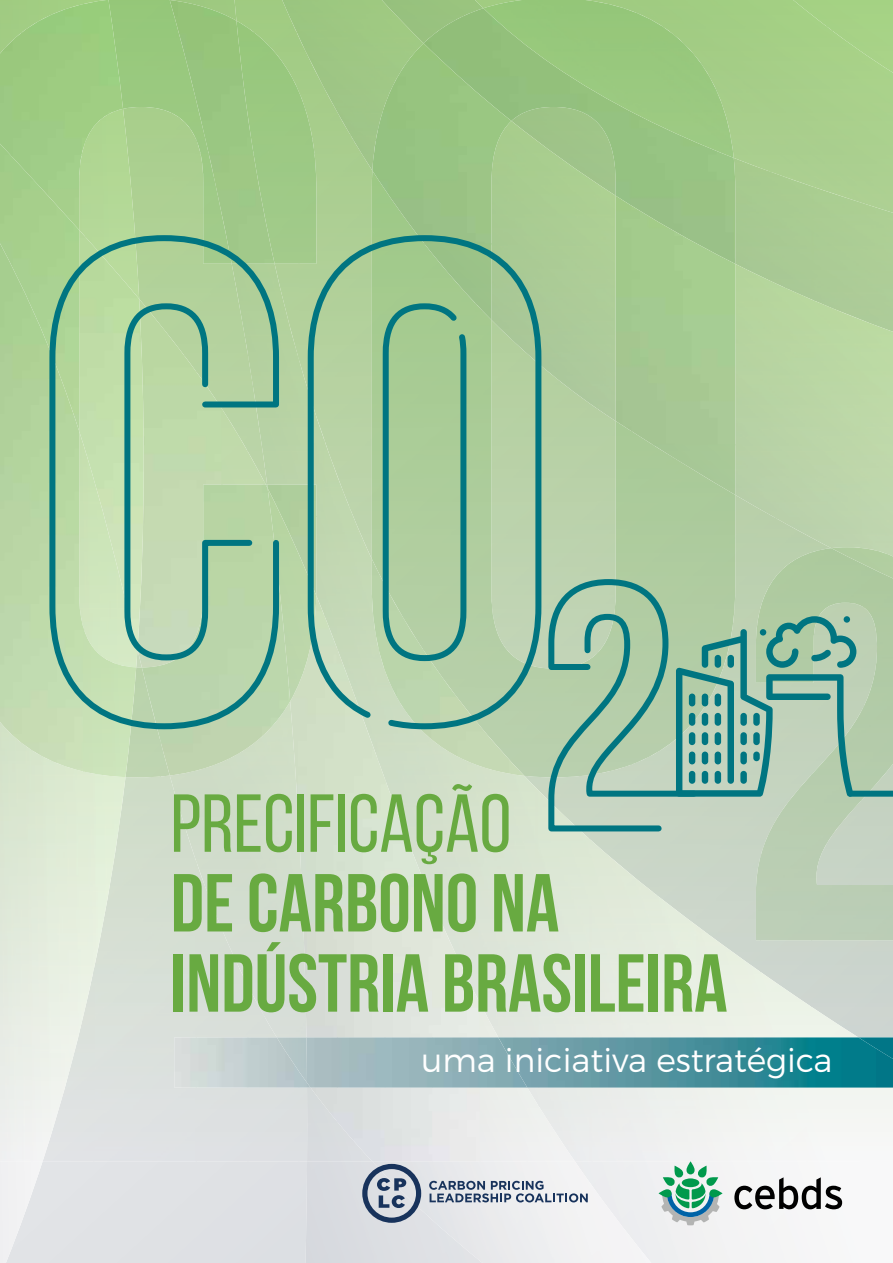
<style>
.page{position:relative;width:893px;height:1263px;background:#fff}
.page>*{position:absolute;margin:0;border:0;box-sizing:border-box;transform-origin:0 0}
.t1{font:700 82.05px "Bebas Neue";color:#68aa41}
.t2{font:82.05px "Bebas Neue";color:#68aa41}
.t3{font:300 33px "Montserrat";color:#fff}
</style>
<div class="page">
<svg style="left:0;top:1161px;width:307px;height:102px;background:#e0e2e5"></svg>
<img style="left:372px;top:1161px;width:279px;height:102px">
<img style="left:351px;top:141px;width:21px;height:91px">
<div style="left:316px;top:141px;width:35px;height:91px;background:#abce90"></div>
<div style="left:735px;top:518px;width:39px;height:58px;background:#bad0ac"></div>
<img style="left:592px;top:841px;width:108px;height:320px">
<img style="left:753px;top:966px;width:54px;height:195px">
<img style="left:806px;top:1003px;width:55px;height:158px">
<div style="left:860px;top:1087px;width:33px;height:74px;background:#f5f6f4"></div>
<div style="left:86px;top:154px;width:53px;height:76px;background:#b3d795"></div>
<img style="left:32px;top:772px;width:94px;height:282px">
<img style="left:32px;top:1053px;width:42px;height:108px">
<div style="left:735px;top:172px;width:79px;height:92px;background:#a8ca92"></div>
<div style="left:316px;top:0;width:108px;height:141px;background:#9fc783"></div>
<img style="left:353px;top:140px;width:19px;height:31px">
<img style="left:735px;top:264px;width:126px;height:254px">
<div style="left:774px;top:517px;width:87px;height:31px;background:#bbd2ac"></div>
<div style="left:475px;top:0;width:353px;height:26px;background:#a3cf84"></div>
<div style="left:735px;top:26px;width:158px;height:97px;background:#a7d089"></div>
<div style="left:768px;top:171px;width:125px;height:42px;background:#abcf91"></div>
<div style="left:179px;top:775px;width:86px;height:157px;background:#d1dccc"></div>
<img style="left:170px;top:775px;width:10px;height:37px">
<div style="left:223px;top:931px;width:42px;height:86px;background:#d6ded5"></div>
<img style="left:290px;top:701px;width:47px;height:422px">
<img style="left:384px;top:778px;width:49px;height:383px">
<img style="left:432px;top:901px;width:49px;height:260px">
<div style="left:527px;top:1087px;width:48px;height:74px;background:#ebecec"></div>
<div style="left:544px;top:264px;width:72px;height:157px;background:#adcb9a"></div>
<img style="left:123px;top:0;width:47px;height:154px">
<img style="left:170px;top:0;width:146px;height:488px">
<img style="left:0;top:0;width:123px;height:156px">
<img style="left:0;top:155px;width:84px;height:617px">
<img style="left:83px;top:732px;width:53px;height:45px">
<img style="left:142px;top:485px;width:148px;height:290px">
<img style="left:282px;top:488px;width:23px;height:213px">
<img style="left:0;top:144px;width:79px;height:287px">
<img style="left:579px;top:421px;width:52px;height:155px">
<img style="left:372px;top:732px;width:152px;height:44px">
<img style="left:424px;top:8px;width:311px;height:256px">
<img style="left:372px;top:43px;width:139px;height:189px">
<img style="left:616px;top:196px;width:119px;height:249px">
<div style="left:652px;top:444px;width:83px;height:51px;background:#a9ca98"></div>
<img style="left:483px;top:0;width:251px;height:158px">
<img style="left:756px;top:548px;width:137px;height:392px">
<img style="left:831px;top:547px;width:62px;height:31px">
<svg style="left:734px;top:1177px;width:108px;height:32px"></svg>
<svg style="left:658px;top:1161px;width:64px;height:64px"></svg>
<svg style="left:362px;top:1164px;width:59px;height:59px;background:#96a1b2"></svg>
<svg style="left:429px;top:1181px;width:159px;height:21px"></svg>
<img style="left:527px;top:1037px;width:366px;height:50px">
<img style="left:277px;top:1037px;width:29px;height:46px">
<img style="left:306px;top:1037px;width:221px;height:50px">
<svg style="left:46px;top:232px;width:236px;height:500px;background:#aacea4"></svg>
<svg style="left:305px;top:232px;width:239px;height:500px;background:#a1c79e"></svg>
<div style="left:850px;top:791px;width:43px;height:6px;background:#007581"></div>
<svg style="left:545px;top:576px;width:311px;height:258px;background:#9cc0a9"></svg>
<div style="left:753px;top:751px;width:7px;height:10px;background:#007581;border-radius:3px"></div>
<div style="left:753px;top:713px;width:7px;height:13px;background:#007581;border-radius:3px"></div>
<div style="left:740px;top:771px;width:7px;height:13px;background:#007581;border-radius:3px"></div>
<div style="left:753px;top:732px;width:7px;height:13px;background:#007581;border-radius:3px"></div>
<div style="left:702px;top:693px;width:6px;height:13px;background:#007581;border-radius:3px"></div>
<div style="left:689px;top:713px;width:6px;height:13px;background:#007581;border-radius:3px"></div>
<div style="left:740px;top:751px;width:7px;height:13px;background:#007581;border-radius:3px"></div>
<div style="left:689px;top:732px;width:6px;height:13px;background:#007581;border-radius:3px"></div>
<div style="left:689px;top:751px;width:6px;height:13px;background:#007581;border-radius:3px"></div>
<div style="left:689px;top:771px;width:6px;height:13px;background:#007581;border-radius:3px"></div>
<div style="left:740px;top:713px;width:7px;height:13px;background:#007581;border-radius:3px"></div>
<div style="left:689px;top:693px;width:6px;height:13px;background:#007581;border-radius:3px"></div>
<div style="left:740px;top:732px;width:7px;height:13px;background:#007581;border-radius:3px"></div>
<p class="t2" style="left:171px;top:779px;width:342px">PRECIFICAÇÃO</p>
<p class="t1" style="left:171px;top:858px;width:390px">DE CARBONO NA</p>
<p class="t1" style="left:171px;top:938px;width:558px">INDÚSTRIA BRASILEIRA</p>
<p class="t3" style="left:421px;top:1040px;width:413px">uma iniciativa estratégica</p>
</div>
